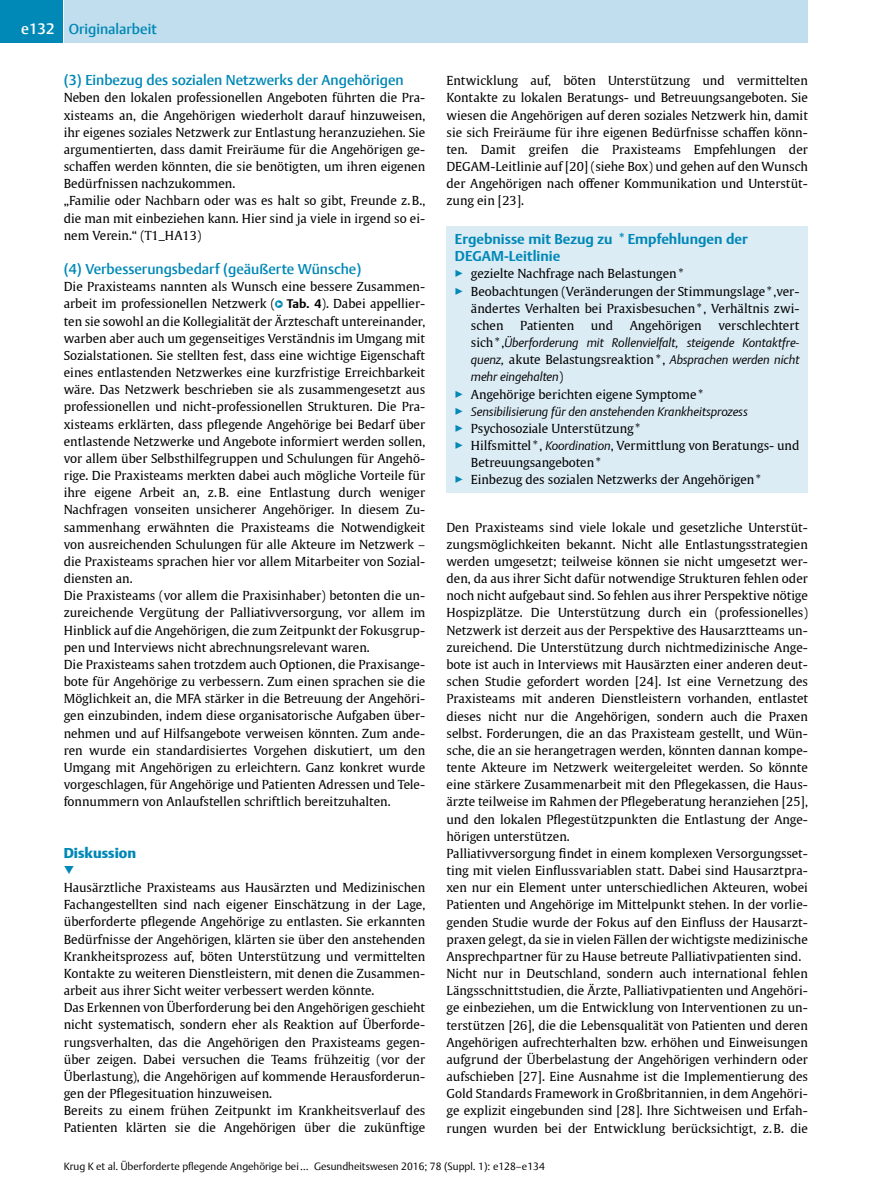
<style>
.page{position:relative;width:893px;height:1191px;background:#fff}
.page>*{position:absolute;margin:0;border:0;box-sizing:border-box;transform-origin:0 0}
.t1{font:900 17.7px "Thieme Argo 2011";color:#0088b7}
.t2{font:500 14.25px "Thieme Argo 2011";color:#0088b7}
.t3{font:700 14.25px/17.1px "Thieme Argo 2011";color:#0088b7}
.t4{font:900 14.25px "Thieme Argo 2011";color:#0088b7}
.t5{font:12.3px/17.1px "Thieme Gulliver 2011";color:#000}
.t6{font:italic 300 12.3px/17.1px "Thieme Argo 2011";color:#000;text-align:justify}
.t7{font:300 10.5px "Thieme Argo 2011";color:#000}
.s1{font-size:15px;color:#fff}
.s2{font-family:"Thieme Argo 2011";font-weight:300;font-size:13.8px;color:#0088b7}
.s3{font-family:"Thieme Argo 2011";font-weight:300;font-size:7.8px;color:#fff}
.s4{font-family:"Thieme Argo 2011";font-weight:700}
.s5{font-family:"Thieme Argo 2011";font-weight:300;color:#0088b7}
.s6{font-family:"Thieme Gulliver 2011";font-weight:400;font-style:normal}
.s7{font-style:normal;color:#0088b7}
.s8{font-family:"Thieme Argo 2011";font-weight:300;font-style:italic}
</style>
<div class="page">
<div style="left:64px;top:0;width:744px;height:43px;background:#c0deed"></div>
<div style="left:0;top:0;width:63px;height:43px;background:#0088b7"></div>
<div style="left:446px;top:227px;width:362px;height:266px;background:#dcecf5"></div>
<p class="t2" style="left:21px;top:20px;width:137px"><span class="s1">e132</span> Originalarbeit</p>
<p class="t2" style="left:64px;top:71px;width:341px">(3) Einbezug des sozialen Netzwerks der Angehörigen</p>
<p class="t5" style="left:64px;top:89px;width:363px">Neben den lokalen professionellen Angeboten führten die Pra&shy;xisteams an, die Angehörigen wiederholt darauf hinzuweisen, ihr eigenes soziales Netzwerk zur Entlastung heranzuziehen. Sie argumentierten, dass damit Freiräume für die Angehörigen ge&shy;schaffen werden könnten, die sie benötigten, um ihren eigenen Bedürfnissen nachzukommen.<br>„Familie oder Nachbarn oder was es halt so gibt, Freunde z.B., die man mit einbeziehen kann. Hier sind ja viele in irgend so ei&shy;nem Verein.“ (T1_HA13)</p>
<p class="t2" style="left:64px;top:259px;width:299px">(4) Verbesserungsbedarf (geäußerte Wünsche)</p>
<p class="t5" style="left:64px;top:277px;width:363px">Die Praxisteams nannten als Wunsch eine bessere Zusammen&shy;arbeit im professionellen Netzwerk (<span class="s2">●</span><span class="s3">▶</span> <span class="s4">Tab. 4</span>). Dabei appellier&shy;ten sie sowohl an die Kollegialität der Ärzteschaft untereinander, warben aber auch um gegenseitiges Verständnis im Umgang mit Sozialstationen. Sie stellten fest, dass eine wichtige Eigenschaft eines entlastenden Netzwerkes eine kurzfristige Erreichbarkeit wäre. Das Netzwerk beschrieben sie als zusammengesetzt aus professionellen und nicht-professionellen Strukturen. Die Pra&shy;xisteams erklärten, dass pflegende Angehörige bei Bedarf über entlastende Netzwerke und Angebote informiert werden sollen, vor allem über Selbsthilfegruppen und Schulungen für Angehö&shy;rige. Die Praxisteams merkten dabei auch mögliche Vorteile für ihre eigene Arbeit an, z.B. eine Entlastung durch weniger Nachfragen vonseiten unsicherer Angehöriger. In diesem Zu&shy;sammenhang erwähnten die Praxisteams die Notwendigkeit von ausreichenden Schulungen für alle Akteure im Netzwerk – die Praxisteams sprachen hier vor allem Mitarbeiter von Sozial&shy;diensten an.<br>Die Praxisteams (vor allem die Praxisinhaber) betonten die un&shy;zureichende Vergütung der Palliativversorgung, vor allem im Hinblick auf die Angehörigen, die zum Zeitpunkt der Fokusgrup&shy;pen und Interviews nicht abrechnungsrelevant waren.<br>Die Praxisteams sahen trotzdem auch Optionen, die Praxisange&shy;bote für Angehörige zu verbessern. Zum einen sprachen sie die Möglichkeit an, die MFA stärker in die Betreuung der Angehöri&shy;gen einzubinden, indem diese organisatorische Aufgaben über&shy;nehmen und auf Hilfsangebote verweisen könnten. Zum ande&shy;ren wurde ein standardisiertes Vorgehen diskutiert, um den Umgang mit Angehörigen zu erleichtern. Ganz konkret wurde vorgeschlagen, für Angehörige und Patienten Adressen und Tele&shy;fonnummern von Anlaufstellen schriftlich bereitzuhalten.</p>
<p class="t4" style="left:64px;top:843px;width:74px">Diskussion</p>
<h1 class="t1" style="left:64px;top:859px;width:12px">▼</h1>
<p class="t5" style="left:64px;top:878px;width:363px">Hausärztliche Praxisteams aus Hausärzten und Medizinischen Fachangestellten sind nach eigener Einschätzung in der Lage, überforderte pflegende Angehörige zu entlasten. Sie erkannten Bedürfnisse der Angehörigen, klärten sie über den anstehenden Krankheitsprozess auf, böten Unterstützung und vermittelten Kontakte zu weiteren Dienstleistern, mit denen die Zusammen&shy;arbeit aus ihrer Sicht weiter verbessert werden könnte.<br>Das Erkennen von Überforderung bei den Angehörigen geschieht nicht systematisch, sondern eher als Reaktion auf Überforde&shy;rungsverhalten, das die Angehörigen den Praxisteams gegen&shy;über zeigen. Dabei versuchen die Teams frühzeitig (vor der Überlastung), die Angehörigen auf kommende Herausforderun&shy;gen der Pflegesituation hinzuweisen.<br>Bereits zu einem frühen Zeitpunkt im Krankheitsverlauf des Patienten klärten sie die Angehörigen über die zukünftige</p>
<p class="t5" style="left:446px;top:72px;width:363px;text-align:justify">Entwicklung auf, böten Unterstützung und vermittelten Kontakte zu lokalen Beratungs- und Betreuungsangeboten. Sie wiesen die Angehörigen auf deren soziales Netzwerk hin, damit sie sich Freiräume für ihre eigenen Bedürfnisse schaffen könn&shy;ten. Damit greifen die Praxisteams Empfehlungen der DEGAM-Leitlinie auf [20] (siehe Box) und gehen auf den Wunsch der Angehörigen nach offener Kommunikation und Unterstüt&shy;zung ein [23].</p>
<p class="t3" style="left:455px;top:230px;width:294px">Ergebnisse mit Bezug zu *Empfehlungen der<br>DEGAM-Leitlinie</p>
<p class="t5" style="left:455px;top:265px;width:230px"><span class="s5">▶</span> gezielte Nachfrage nach Belastungen*</p>
<p class="t5" style="left:455px;top:282px;width:346px"><span class="s5">▶</span> Beobachtungen (Veränderungen der Stimmungslage* ,ver-</p>
<p class="t5" style="left:471px;top:299px;width:330px">ändertes Verhalten bei Praxisbesuchen* , Verhältnis zwi-</p>
<p class="t5" style="left:471px;top:316px;width:34px">schen</p>
<p class="t5" style="left:520px;top:316px;width:55px">Patienten</p>
<p class="t5" style="left:591px;top:316px;width:24px">und</p>
<p class="t5" style="left:630px;top:316px;width:73px">Angehörigen</p>
<p class="t5" style="left:718px;top:316px;width:83px">verschlechtert</p>
<p class="t6" style="left:471px;top:334px;width:330px"><span class="s6">sich* ,</span>Überforderung mit Rollenvielfalt, steigende Kontaktfre&shy;quenz, <span class="s6">akute Belastungsreaktion* ,</span> Absprachen werden nicht mehr eingehalten<span class="s6">)</span></p>
<p class="t5" style="left:455px;top:385px;width:250px"><span class="s5">▶</span> Angehörige berichten eigene Symptome*</p>
<p class="t6" style="left:455px;top:402px;width:294px"><span class="s7">▶</span> Sensibilisierung für den anstehenden Krankheitsprozess</p>
<p class="t5" style="left:455px;top:419px;width:187px"><span class="s5">▶</span> Psychosoziale Unterstützung*</p>
<p class="t5" style="left:455px;top:436px;width:346px"><span class="s5">▶</span> Hilfsmittel * , <span class="s8">Koordination</span>, Vermittlung von Beratungs- und</p>
<p class="t5" style="left:471px;top:453px;width:132px">Betreuungsangeboten*</p>
<p class="t5" style="left:455px;top:471px;width:308px"><span class="s5">▶</span> Einbezug des sozialen Netzwerks der Angehörigen*</p>
<p class="t5" style="left:446px;top:518px;width:363px">Den Praxisteams sind viele lokale und gesetzliche Unterstüt&shy;zungsmöglichkeiten bekannt. Nicht alle Entlastungsstrategien werden umgesetzt; teilweise können sie nicht umgesetzt wer&shy;den, da aus ihrer Sicht dafür notwendige Strukturen fehlen oder noch nicht aufgebaut sind. So fehlen aus ihrer Perspektive nötige Hospizplätze. Die Unterstützung durch ein (professionelles)<br>Netzwerk ist derzeit aus der Perspektive des Hausarztteams un&shy;zureichend. Die Unterstützung durch nichtmedizinische Ange&shy;bote ist auch in Interviews mit Hausärzten einer anderen deut&shy;schen Studie gefordert worden [24]. Ist eine Vernetzung des Praxisteams mit anderen Dienstleistern vorhanden, entlastet dieses nicht nur die Angehörigen, sondern auch die Praxen selbst. Forderungen, die an das Praxisteam gestellt, und Wün&shy;sche, die an sie herangetragen werden, könnten dannan kompe&shy;tente Akteure im Netzwerk weitergeleitet werden. So könnte eine stärkere Zusammenarbeit mit den Pflegekassen, die Haus&shy;ärzte teilweise im Rahmen der Pflegeberatung heranziehen [25], und den lokalen Pflegestützpunkten die Entlastung der Ange&shy;hörigen unterstützen.<br>Palliativversorgung findet in einem komplexen Versorgungsset&shy;ting mit vielen Einflussvariablen statt. Dabei sind Hausarztpra&shy;xen nur ein Element unter unterschiedlichen Akteuren, wobei Patienten und Angehörige im Mittelpunkt stehen. In der vorlie&shy;genden Studie wurde der Fokus auf den Einfluss der Hausarzt&shy;praxen gelegt, da sie in vielen Fällen der wichtigste medizinische Ansprechpartner für zu Hause betreute Palliativpatienten sind.<br>Nicht nur in Deutschland, sondern auch international fehlen Längsschnittstudien, die Ärzte, Palliativpatienten und Angehöri&shy;ge einbeziehen, um die Entwicklung von Interventionen zu un&shy;terstützen [26], die die Lebensqualität von Patienten und deren Angehörigen aufrechterhalten bzw. erhöhen und Einweisungen aufgrund der Überbelastung der Angehörigen verhindern oder aufschieben [27]. Eine Ausnahme ist die Implementierung des Gold Standards Framework in Großbritannien, in dem Angehöri&shy;ge explizit eingebunden sind [28]. Ihre Sichtweisen und Erfah&shy;rungen wurden bei der Entwicklung berücksichtigt, z.B. die</p>
<p class="t7" style="left:64px;top:1159px;width:483px">Krug K et al. Überforderte pflegende Angehörige bei… Gesundheitswesen 2016; 78 (Suppl. 1): e128–e134</p>
</div>
